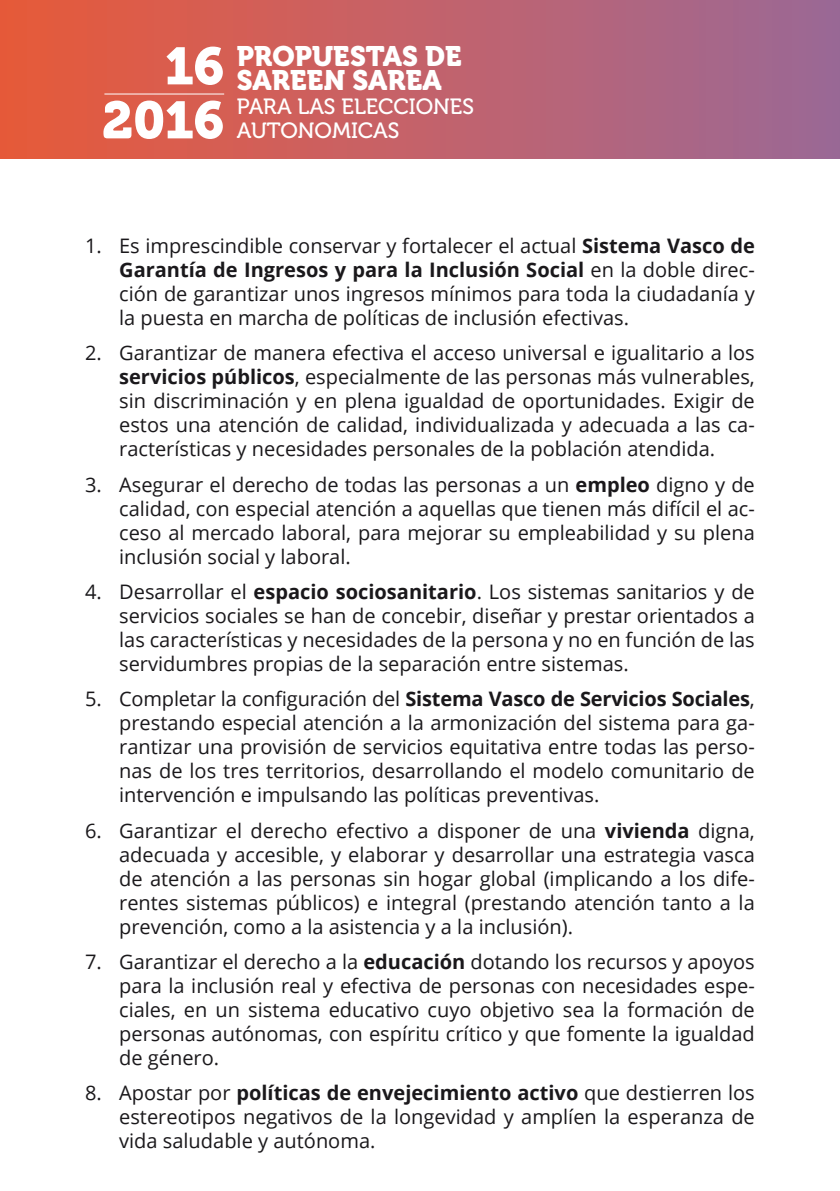
<style>
.page{position:relative;width:840px;height:1191px;background:#fff}
.page>*{position:absolute;margin:0;border:0;box-sizing:border-box;transform-origin:0 0}
.t1{font:52px/54px "Museo Cyrl 900";color:#fff;text-align:right}
.t2{font:28px/24px "Museo Cyrl 900";color:#fff}
.t3{font:22px/24px "Museo Cyrl 500";color:#fff}
.t4{font:20px/24px "Open Sans";color:#1a181b;text-align:justify}
.s1{font-weight:700}
</style>
<div class="page">
<div style="left:0;top:0;width:839px;height:159px;background:linear-gradient(to right,#e95b3b,#9c6997)"></div>
<hr style="left:104px;top:93px;width:120px;height:1px;background:#fff">
<h1 class="t1" style="left:102px;top:40px;width:124px">16<br>2016</h1>
<h2 class="t2" style="left:237px;top:45px;width:226px">PROPUESTAS DE<br>SAREEN SAREA</h2>
<p class="t3" style="left:237px;top:95px;width:238px">PARA LAS ELECCIONES<br>AUTONOMICAS</p>
<p class="t4" style="left:119px;top:233px;width:636px;text-indent:-34px">1. Es imprescindible conservar y fortalecer el actual <span class="s1">Sistema Vasco de Garantía de Ingresos y para la Inclusión Social</span> en la doble direc&shy;ción de garantizar unos ingresos mínimos para toda la ciudadanía y la puesta en marcha de políticas de inclusión efectivas.</p>
<p class="t4" style="left:119px;top:340px;width:636px;text-indent:-34px">2. Garantizar de manera efectiva el acceso universal e igualitario a los <span class="s1">servicios públicos</span>, especialmente de las personas más vulnerables, sin discriminación y en plena igualdad de oportunidades. Exigir de estos una atención de calidad, individualizada y adecuada a las ca&shy;racterísticas y necesidades personales de la población atendida.</p>
<p class="t4" style="left:119px;top:472px;width:636px;text-indent:-34px">3. Asegurar el derecho de todas las personas a un <span class="s1">empleo</span> digno y de calidad, con especial atención a aquellas que tienen más difícil el ac&shy;ceso al mercado laboral, para mejorar su empleabilidad y su plena inclusión social y laboral.</p>
<p class="t4" style="left:119px;top:579px;width:636px;text-indent:-34px">4. Desarrollar el <span class="s1">espacio sociosanitario</span>. Los sistemas sanitarios y de servicios sociales se han de concebir, diseñar y prestar orientados a las características y necesidades de la persona y no en función de las servidumbres propias de la separación entre sistemas.</p>
<p class="t4" style="left:119px;top:686px;width:636px;text-indent:-34px">5. Completar la configuración del <span class="s1">Sistema Vasco de Servicios Sociales</span>, prestando especial atención a la armonización del sistema para ga&shy;rantizar una provisión de servicios equitativa entre todas las perso&shy;nas de los tres territorios, desarrollando el modelo comunitario de intervención e impulsando las políticas preventivas.</p>
<p class="t4" style="left:119px;top:818px;width:636px;text-indent:-34px">6. Garantizar el derecho efectivo a disponer de una <span class="s1">vivienda</span> digna, adecuada y accesible, y elaborar y desarrollar una estrategia vasca de atención a las personas sin hogar global (implicando a los dife&shy;rentes sistemas públicos) e integral (prestando atención tanto a la prevención, como a la asistencia y a la inclusión).</p>
<p class="t4" style="left:119px;top:949px;width:636px;text-indent:-34px">7. Garantizar el derecho a la <span class="s1">educación</span> dotando los recursos y apoyos para la inclusión real y efectiva de personas con necesidades espe&shy;ciales, en un sistema educativo cuyo objetivo sea la formación de personas autónomas, con espíritu crítico y que fomente la igualdad de género.</p>
<p class="t4" style="left:119px;top:1080px;width:636px;text-indent:-34px">8. Apostar por <span class="s1">políticas de envejecimiento activo</span> que destierren los estereotipos negativos de la longevidad y amplíen la esperanza de vida saludable y autónoma.</p>
</div>
